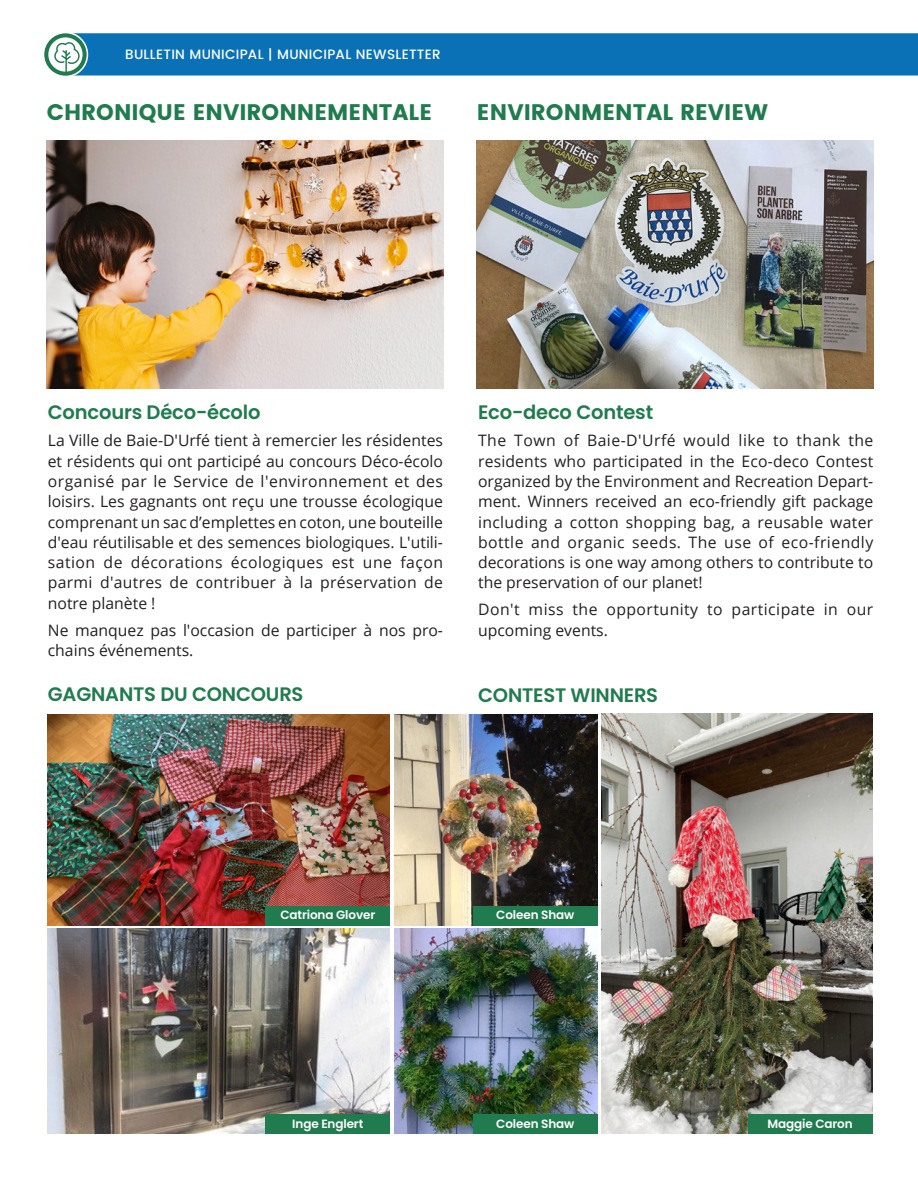
<style>
.page{position:relative;width:918px;height:1188px;background:#fff}
.page>*{position:absolute;margin:0;border:0;box-sizing:border-box;transform-origin:0 0}
.t1{font:700 22.5px "Poppins";color:#207b4e}
.t2{font:600 19.5px "Poppins";letter-spacing:-.01em;color:#207b4e}
.t3{font:15.75px/20.2px "Open Sans";color:#231f20;text-align:justify}
.t4{font:15.75px/20.2px "Open Sans";letter-spacing:.03em;color:#231f20}
.t5{font:500 13.5px "Poppins";letter-spacing:.02em;color:#fff}
.t6{font:600 12px "Poppins";letter-spacing:-.01em;color:#fff}
</style>
<div class="page">
<svg style="left:43px;top:32px;width:45px;height:45px"></svg>
<svg style="left:48px;top:37px;width:35px;height:35px"></svg>
<svg style="left:54px;top:33px;width:864px;height:43px;background:#1477b7"></svg>
<img style="left:477px;top:140px;width:396px;height:249px">
<img style="left:47px;top:140px;width:396px;height:249px">
<img style="left:48px;top:715px;width:342px;height:210px">
<img style="left:48px;top:929px;width:342px;height:205px">
<img style="left:394px;top:715px;width:204px;height:210px">
<img style="left:394px;top:929px;width:204px;height:205px">
<img style="left:602px;top:713px;width:270px;height:421px">
<div style="left:266px;top:906px;width:124px;height:19px;background:#207b4e"></div>
<div style="left:266px;top:1115px;width:124px;height:19px;background:#207b4e"></div>
<div style="left:473px;top:906px;width:125px;height:19px;background:#207b4e"></div>
<div style="left:473px;top:1115px;width:125px;height:19px;background:#207b4e"></div>
<div style="left:748px;top:1115px;width:124px;height:19px;background:#207b4e"></div>
<p class="t5" style="left:125px;top:44px;width:317px">BULLETIN MUNICIPAL | MUNICIPAL NEWSLETTER</p>
<h1 class="t1" style="left:47px;top:100px;width:387px">CHRONIQUE ENVIRONNEMENTALE</h1>
<h1 class="t1" style="left:477px;top:100px;width:292px">ENVIRONMENTAL REVIEW</h1>
<p class="t2" style="left:48px;top:401px;width:214px">Concours Déco-écolo</p>
<p class="t3" style="left:48px;top:430px;width:397px">La Ville de Baie-D'Urfé tient à remercier les résidentes et résidents qui ont participé au concours Déco-écolo organisé par le Service de l'environnement et des loisirs. Les gagnants ont reçu une trousse écologique comprenant un sac d’emplettes en coton, une bouteille d'eau réutilisable et des semences biologiques. L'utili&shy;sation de décorations écologiques est une façon parmi d'autres de contribuer à la préservation de notre planète !</p>
<p class="t3" style="left:48px;top:619px;width:397px">Ne manquez pas l'occasion de participer à nos pro&shy;chains événements.</p>
<p class="t2" style="left:48px;top:683px;width:257px">GAGNANTS DU CONCOURS</p>
<p class="t2" style="left:478px;top:401px;width:177px">Eco-deco Contest</p>
<p class="t3" style="left:478px;top:430px;width:397px">The Town of Baie-D'Urfé would like to thank the residents who participated in the Eco-deco Contest organized by the Environment and Recreation Depart&shy;ment. Winners received an eco-friendly gift package including a cotton shopping bag, a reusable water bottle and organic seeds. The use of eco-friendly decorations is one way among others to contribute to the preservation of our planet!</p>
<p class="t4" style="left:478px;top:599px;width:397px">Don't miss the opportunity to participate in our upcoming events.</p>
<p class="t2" style="left:478px;top:684px;width:182px">CONTEST WINNERS</p>
<p class="t6" style="left:280px;top:908px;width:96px">Catriona Glover</p>
<p class="t6" style="left:292px;top:1117px;width:73px">Inge Englert</p>
<p class="t6" style="left:496px;top:908px;width:80px">Coleen Shaw</p>
<p class="t6" style="left:496px;top:1117px;width:80px">Coleen Shaw</p>
<p class="t6" style="left:767px;top:1117px;width:87px">Maggie Caron</p>
</div>
